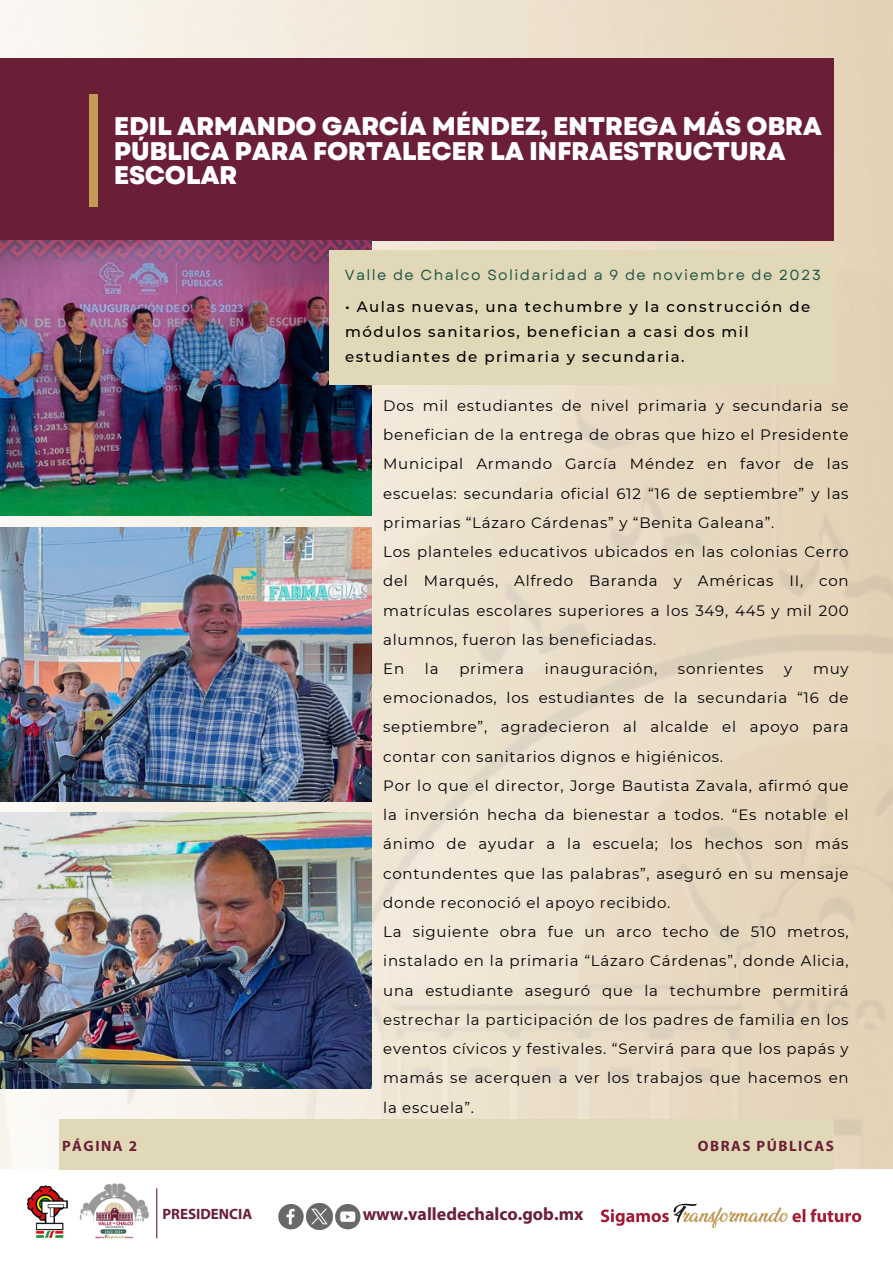
<style>
.page{position:relative;width:893px;height:1264px;background:#fff}
.page>*{position:absolute;margin:0;border:0;box-sizing:border-box;transform-origin:0 0}
.t1{font:800 25.5px/24.8px "Garet";letter-spacing:-.015em;color:#fff}
.t2{font:700 17.85px "Myriad Pro";color:#6b1f36}
.t3{font:15px/29.2px "Montserrat";letter-spacing:.05em;color:#000;text-align:justify}
.t4{font:500 15px/24.8px "Montserrat";letter-spacing:.1em;color:#000}
.t5{font:700 15px "Myriad Pro";letter-spacing:.1em;color:#6b1f36}
.t6{font:700 15px "Myriad Pro";color:#6b1f36}
.t7{font:14.55px "Garet";letter-spacing:.1em;color:#265749}
</style>
<div class="page">
<img style="left:0;top:0;width:892px;height:241px">
<img style="left:0;top:241px;width:892px;height:928px">
<div style="left:0;top:59px;width:833px;height:182px;background:#6b1f36"></div>
<div style="left:89px;top:94px;width:9px;height:112px;background:#c39956"></div>
<img style="left:27px;top:1185px;width:41px;height:53px">
<img style="left:79px;top:1183px;width:79px;height:57px">
<hr style="left:156px;top:1188px;width:1px;height:50px;background:#6b1f36">
<img style="left:600px;top:1203px;width:262px;height:25px">
<div style="left:59px;top:1118px;width:774px;height:51px;background:#e1d8b7"></div>
<img style="left:0;top:240px;width:371px;height:276px">
<img style="left:0;top:527px;width:371px;height:274px">
<img style="left:0;top:812px;width:371px;height:276px">
<div style="left:329px;top:250px;width:505px;height:135px;background:#e1d8b7"></div>
<svg style="left:278px;top:1204px;width:25px;height:25px"></svg>
<svg style="left:335px;top:1204px;width:25px;height:25px"></svg>
<img style="left:307px;top:1203px;width:25px;height:26px">
<p class="t1" style="left:114px;top:114px;width:709px">EDIL ARMANDO GARCÍA MÉNDEZ, ENTREGA MÁS OBRA<br>PÚBLICA PARA FORTALECER LA INFRAESTRUCTURA<br>ESCOLAR</p>
<p class="t7" style="left:345px;top:264px;width:477px">Valle de Chalco Solidaridad a 9 de noviembre de 2023</p>
<p class="t4" style="left:345px;top:295px;width:466px">• Aulas nuevas, una techumbre y la construcción de módulos sanitarios, benefician a casi dos mil estudiantes de primaria y secundaria.</p>
<p class="t3" style="left:383px;top:391px;width:467px">Dos mil estudiantes de nivel primaria y secundaria se benefician de la entrega de obras que hizo el Presidente Municipal Armando García Méndez en favor de las escuelas: secundaria oficial 612 “16 de septiembre” y las primarias “Lázaro Cárdenas” y “Benita Galeana”.</p>
<p class="t3" style="left:383px;top:537px;width:467px">Los planteles educativos ubicados en las colonias Cerro del Marqués, Alfredo Baranda y Américas II, con matrículas escolares superiores a los 349, 445 y mil 200 alumnos, fueron las beneficiadas.</p>
<p class="t3" style="left:383px;top:654px;width:22px">En</p>
<p class="t3" style="left:425px;top:654px;width:15px">la</p>
<p class="t3" style="left:459px;top:654px;width:66px">primera</p>
<p class="t3" style="left:544px;top:654px;width:114px">inauguración,</p>
<p class="t3" style="left:678px;top:654px;width:87px">sonrientes</p>
<p class="t3" style="left:784px;top:654px;width:10px">y</p>
<p class="t3" style="left:383px;top:654px;width:467px;text-indent:430px">muy emocionados, los estudiantes de la secundaria “16 de septiembre”, agradecieron al alcalde el apoyo para contar con sanitarios dignos e higiénicos.</p>
<p class="t3" style="left:383px;top:771px;width:467px">Por lo que el director, Jorge Bautista Zavala, afirmó que la inversión hecha da bienestar a todos. “Es notable el ánimo de ayudar a la escuela; los hechos son más contundentes que las palabras”, aseguró en su mensaje donde reconoció el apoyo recibido.</p>
<p class="t3" style="left:383px;top:917px;width:467px">La siguiente obra fue un arco techo de 510 metros, instalado en la primaria “Lázaro Cárdenas”, donde Alicia, una estudiante aseguró que la techumbre permitirá estrechar la participación de los padres de familia en los eventos cívicos y festivales. “Servirá para que los papás y mamás se acerquen a ver los trabajos que hacemos en la escuela”.</p>
<p class="t5" style="left:62px;top:1139px;width:77px">PÁGINA 2</p>
<p class="t5" style="left:697px;top:1139px;width:137px">OBRAS PÚBLICAS</p>
<p class="t6" style="left:162px;top:1208px;width:91px">PRESIDENCIA</p>
<p class="t2" style="left:362px;top:1206px;width:222px">www.valledechalco.gob.mx</p>
</div>
